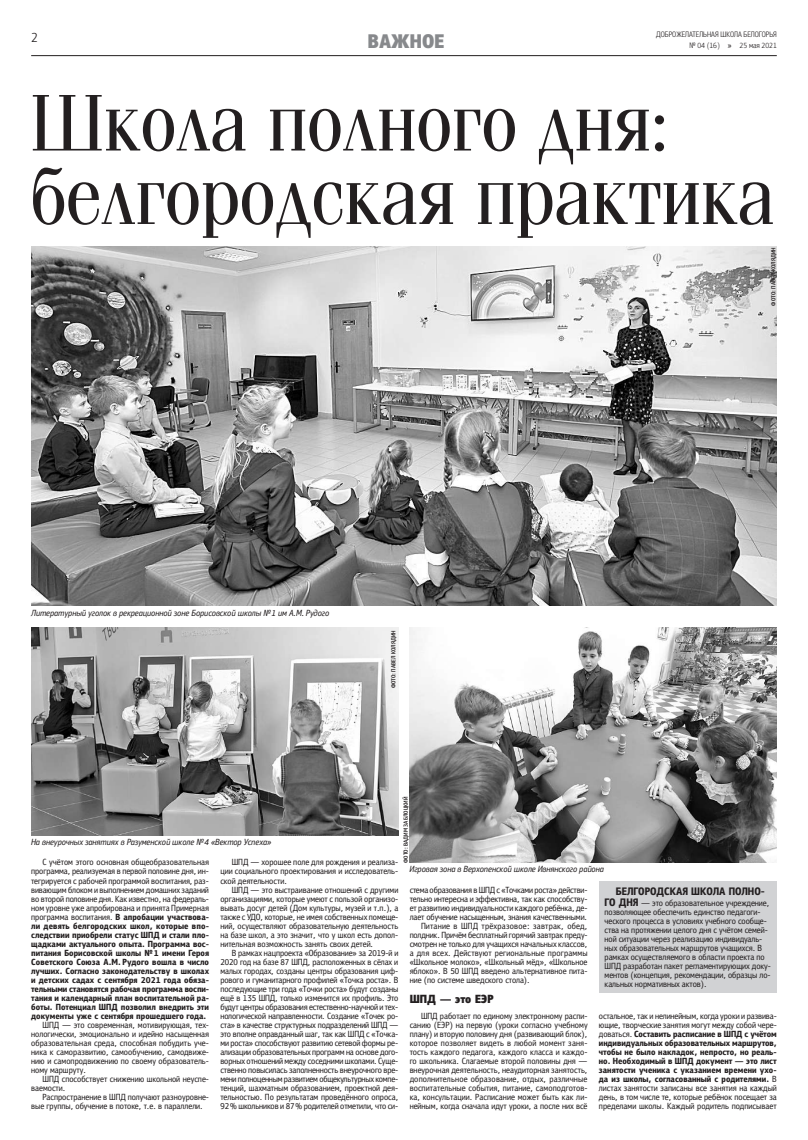
<style>
.page{position:relative;width:808px;height:1140px;background:#fff}
.page>*{position:absolute;margin:0;border:0;box-sizing:border-box;transform-origin:0 0}
.t1{font:81.6px/73.4px "Free Fountain";letter-spacing:.01em;color:#231f20}
.t2{font:900 20px "Free Korocha";color:#87898c}
.t3{font:300 14px "Free Korocha";color:#231f20}
.t4{font:900 12px "Free Korocha";color:#231f20}
.t5{font:700 11px "Free Korocha";letter-spacing:-.005em;color:#231f20}
.t6{font:9px/9px "Free Korocha";letter-spacing:-.005em;color:#231f20;text-align:justify}
.t7{font:700 9px/9px "Free Korocha";color:#231f20;text-align:justify}
.t8{font:italic 9px "Free Korocha";letter-spacing:-.005em;color:#231f20}
.t9{font:9px "Free Korocha";letter-spacing:.015em;color:#231f20}
.t10{font:9px "Free Korocha";letter-spacing:.025em;color:#231f20}
.t11{font:300 8px "Free Korocha";color:#231f20}
.t12{font:500 6px "Free Korocha";color:#231f20}
.s1{font-weight:400}
.s2{font-weight:700}
.s3{font-weight:700;font-size:11px}
</style>
<div class="page">
<hr style="left:31px;top:55px;width:746px;height:1px;background:#231f20">
<img style="left:31px;top:246px;width:746px;height:360px">
<img style="left:31px;top:627px;width:367px;height:208px">
<img style="left:410px;top:627px;width:367px;height:235px">
<div style="left:599px;top:881px;width:178px;height:111px;background:#d1d2d4"></div>
<h3 class="t3" style="left:31px;top:29px;width:8px">2</h3>
<p class="t11" style="left:656px;top:30px;width:122px">ДОБРОЖЕЛАТЕЛЬНАЯ ШКОЛА БЕЛОГОРЬЯ</p>
<h2 class="t2" style="left:368px;top:29px;width:78px">ВАЖНОЕ</h2>
<p class="t11" style="left:689px;top:40px;width:89px">№ 04 (16) <span class="s1">»</span> 25 мая 2021</p>
<h1 class="t1" style="left:31px;top:87px;width:744px">Школа полного дня: белгородская практика</h1>
<p class="t8" style="left:31px;top:607px;width:300px">Литературный уголок в рекреационной зоне Борисовской школы №1 им А.М. Рудого</p>
<p class="t12" style="left:390px;top:688px;width:59px;rotate:-90deg">ФОТО: ПАВЕЛ КОЛЯДИН</p>
<p class="t12" style="left:770px;top:305px;width:59px;rotate:-90deg">ФОТО: ПАВЕЛ КОЛЯДИН</p>
<p class="t12" style="left:402px;top:862px;width:68px;rotate:-90deg">ФОТО: ВАДИМ ЗАБЛОЦКИЙ</p>
<p class="t8" style="left:31px;top:837px;width:242px">На внеурочных занятиях в Разуменской школе №4 «Вектор Успеха»</p>
<p class="t7" style="left:31px;top:858px;width:179px;text-indent:11px"><span class="s1">С учётом этого основная общеобразовательная программа, реализуемая в первой половине дня, ин&shy;тегрируется с рабочей программой воспитания, раз&shy;вивающим блоком и выполнением домашних заданий во второй половине дня. Как известно, на федераль&shy;ном уровне уже апробирована и принята Примерная программа воспитания.</span> В апробации участвова&shy;ли девять белгородских школ, которые впо&shy;следствии приобрели статус ШПД и стали пло&shy;щадками актуального опыта. Программа вос&shy;питания Борисовской школы №1 имени Героя Советского Союза А.М. Рудого вошла в число лучших. Согласно законодательству в школах и детских садах с сентября 2021 года обяза&shy;тельными становятся рабочая программа воспи&shy;тания и календарный план воспитательной ра&shy;боты. Потенциал ШПД позволил внедрить эти документы уже с сентября прошедшего года.</p>
<p class="t6" style="left:31px;top:1020px;width:180px;text-indent:11px">ШПД — это современная, мотивирующая, тех&shy;нологически, эмоционально и идейно насыщенная образовательная среда, способная побудить уче&shy;ника к саморазвитию, самообучению, самодвиже&shy;нию и самопродвижению по своему образователь&shy;ному маршруту.</p>
<p class="t6" style="left:31px;top:1074px;width:179px;text-indent:11px">ШПД способствует снижению школьной неуспе&shy;ваемости.</p>
<p class="t6" style="left:31px;top:1092px;width:179px;text-indent:11px">Распространение в ШПД получают разноуровне&shy;вые группы, обучение в потоке, т.е. в параллели.</p>
<p class="t6" style="left:220px;top:858px;width:179px;text-indent:11px">ШПД — хорошее поле для рождения и реализа&shy;ции социального проектирования и исследователь&shy;ской деятельности.</p>
<p class="t6" style="left:220px;top:885px;width:179px;text-indent:11px">ШПД — это выстраивание отношений с другими организациями, которые умеют с пользой организо&shy;вывать досуг детей (Дом культуры, музей и т.п.), а также с УДО, которые, не имея собственных помеще&shy;ний, осуществляют образовательную деятельность на базе школ, а это значит, что у школ есть допол&shy;нительная возможность занять своих детей.</p>
<p class="t6" style="left:220px;top:948px;width:180px;text-indent:11px">В рамках нацпроекта «Образование» за 2019-й и 2020 год на базе 87 ШПД, расположенных в сёлах и малых городах, созданы центры образования циф&shy;рового и гуманитарного профилей «Точка роста». В последующие три года «Точки роста» будут созданы ещё в 135 ШПД, только изменится их профиль. Это будут центры образования естественно-научной и тех&shy;нологической направленности. Создание «Точек ро&shy;ста» в качестве структурных подразделений ШПД — это вполне оправданный шаг, так как ШПД с «Точка&shy;ми роста» способствуют развитию сетевой формы ре&shy;ализации образовательных программ на основе дого&shy;ворных отношений между соседними школами. Суще&shy;ственно повысилась заполненность внеурочного вре&shy;мени полноценным развитием общекультурных компе&shy;тенций, шахматным образованием, проектной дея&shy;тельностью. По результатам проведённого опроса, 92% школьников и 87% родителей отметили, что си-</p>
<p class="t8" style="left:410px;top:864px;width:196px">Игровая зона в Верхопенской школе Ивнянского района</p>
<p class="t6" style="left:410px;top:885px;width:179px">стема образования в ШПД с «Точками роста» действи-</p>
<p class="t6" style="left:410px;top:894px;width:179px">тельно интересна и эффективна, так как способству-</p>
<p class="t6" style="left:410px;top:903px;width:179px">ет развитию индивидуальности каждого ребёнка, де-</p>
<p class="t6" style="left:410px;top:912px;width:179px">лает обучение насыщенным, знания качественными.</p>
<p class="t10" style="left:421px;top:920px;width:168px">Питание в ШПД трёхразовое: завтрак, обед,</p>
<p class="t6" style="left:410px;top:930px;width:179px">полдник. Причём бесплатный горячий завтрак преду-</p>
<p class="t6" style="left:410px;top:939px;width:179px">смотрен не только для учащихся начальных классов,</p>
<p class="t9" style="left:410px;top:947px;width:179px">а для всех. Действуют региональные программы</p>
<p class="t6" style="left:410px;top:957px;width:179px">«Школьное молоко», «Школьный мёд», «Школьное</p>
<p class="t6" style="left:410px;top:966px;width:179px">яблоко». В 50 ШПД введено альтернативное пита-</p>
<p class="t6" style="left:410px;top:975px;width:122px">ние (по системе шведского стола).</p>
<h3 class="t4" style="left:410px;top:991px;width:86px">ШПД — это ЕЭР</h3>
<p class="t6" style="left:410px;top:1011px;width:179px;text-indent:11px">ШПД работает по единому электронному распи&shy;санию (ЕЭР) на первую (уроки согласно учебному плану) и вторую половину дня (развивающий блок), которое позволяет видеть в любой момент заня&shy;тость каждого педагога, каждого класса и каждо&shy;го школьника. Слагаемые второй половины дня — внеурочная деятельность, неаудиторная занятость, дополнительное образование, отдых, различные воспитательные события, питание, самоподготов&shy;ка, консультации. Расписание может быть как ли&shy;нейным, когда сначала идут уроки, а после них всё</p>
<p class="t6" style="left:599px;top:1011px;width:179px">остальное, так и нелинейным, когда уроки и развива&shy;ющие, творческие занятия могут между собой чере&shy;доваться. <span class="s2">Составить расписание в ШПД с учётом индивидуальных образовательных маршрутов, чтобы не было накладок, непросто, но реаль&shy;но. Необходимый в ШПД документ — это лист занятости ученика с указанием времени ухо&shy;да из школы, согласованный с родителями.</span> В листах занятости записаны все занятия на каждый день, в том числе те, которые ребёнок посещает за пределами школы. Каждый родитель подписывает</p>
<p class="t5" style="left:616px;top:884px;width:150px">БЕЛГОРОДСКАЯ ШКОЛА ПОЛНО-</p>
<p class="t6" style="left:604px;top:898px;width:168px;text-align:left"><span class="s3">ГО ДНЯ</span> — это образовательное учреждение, позволяющее обеспечить единство педагоги&shy;ческого процесса в условиях учебного сообще&shy;ства на протяжении целого дня с учётом семей&shy;ной ситуации через реализацию индивидуаль&shy;ных образовательных маршрутов учащихся. В рамках осуществляемого в области проекта по ШПД разработан пакет регламентирующих доку&shy;ментов (концепция, рекомендации, образцы ло&shy;кальных нормативных актов).</p>
</div>
